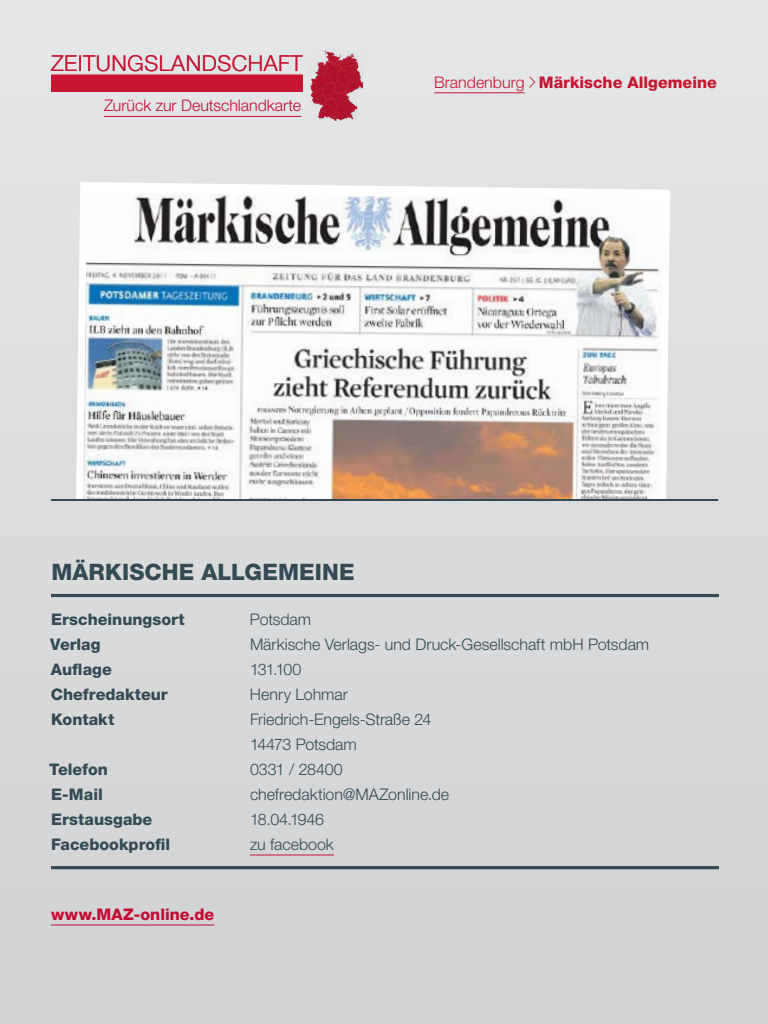
<style>
.page{position:relative;width:768px;height:1024px;background:#fff}
.page>*{position:absolute;margin:0;border:0;box-sizing:border-box;transform-origin:0 0}
.dreh_Drehbuch_Kicker{font:800 22.7px "Helvetica Neue LT Std";letter-spacing:.005em;color:#344a54}
.dreh_Kopf-Kapitel{font:300 22px "Helvetica Neue LT Std";letter-spacing:.025em;color:#c61631}
.Alle_Daten{font:300 16px/25px "Helvetica Neue LT Std";letter-spacing:-.005em;color:#344a54}
.Alle_Daten-2{font:800 16px "Helvetica Neue LT Std";color:#344a54}
.t1{font:800 16px "Helvetica Neue LT Std";color:#c61631}
.t2{font:300 16px "Helvetica Neue LT Std";color:#c50a33}
.Zeitungs-Link{font:800 16px "Helvetica Neue LT Std";color:#c50a33}
.s1{font-weight:300}
</style>
<div class="page">
<div style="left:0;top:0;width:768px;height:1024px;background:linear-gradient(to right,#d9dadc,#d9dbdd)"></div>
<div style="left:51px;top:75px;width:252px;height:17px;background:#c61631"></div>
<hr style="left:434px;top:92px;width:91px;height:1px;background:#c61631">
<svg style="left:528px;top:75px;width:8px;height:14px"></svg>
<hr style="left:104px;top:116px;width:197px;height:1px;background:#c50a33">
<img style="left:310px;top:50px;width:53px;height:71px">
<svg style="left:76px;top:182px;width:594px;height:317px"></svg>
<img style="left:83px;top:192px;width:580px;height:307px">
<hr style="left:51px;top:924px;width:163px;height:2px;background:#c50a33">
<hr style="left:51px;top:594px;width:668px;height:3px;background:#344a54">
<hr style="left:51px;top:866px;width:668px;height:3px;background:#344a54">
<hr style="left:250px;top:854px;width:84px;height:2px;background:#c61631">
<hr style="left:51px;top:499px;width:667px;height:2px;background:#344a54">
<p class="dreh_Kopf-Kapitel" style="left:51px;top:49px;width:253px">ZEITUNGSLANDSCHAFT</p>
<p class="t2" style="left:104px;top:96px;width:199px">Zurück zur Deutschlandkarte</p>
<p class="t1" style="left:434px;top:73px;width:284px"><span class="s1">Brandenburg</span> Märkische Allgemeine</p>
<p class="dreh_Drehbuch_Kicker" style="left:51px;top:559px;width:305px">MÄRKISCHE ALLGEMEINE</p>
<p class="Alle_Daten-2" style="left:51px;top:610px;width:135px">Erscheinungsort</p>
<p class="Alle_Daten" style="left:250px;top:606px;width:63px">Potsdam</p>
<p class="Alle_Daten-2" style="left:50px;top:635px;width:52px">Verlag</p>
<p class="Alle_Daten" style="left:250px;top:631px;width:401px">Märkische Verlags- und Druck-Gesellschaft mbH Potsdam</p>
<p class="Alle_Daten-2" style="left:51px;top:660px;width:62px">Auflage</p>
<p class="Alle_Daten" style="left:250px;top:656px;width:53px">131.100</p>
<p class="Alle_Daten-2" style="left:51px;top:685px;width:118px">Chefredakteur</p>
<p class="Alle_Daten" style="left:250px;top:681px;width:99px">Henry Lohmar</p>
<p class="Alle_Daten-2" style="left:51px;top:710px;width:65px">Kontakt</p>
<p class="Alle_Daten" style="left:250px;top:706px;width:183px">Friedrich-Engels-Straße 24<br>14473 Potsdam</p>
<p class="Alle_Daten-2" style="left:49px;top:760px;width:60px">Telefon</p>
<p class="Alle_Daten" style="left:250px;top:756px;width:94px">0331 / 28400</p>
<p class="Alle_Daten-2" style="left:51px;top:785px;width:53px">E-Mail</p>
<p class="Alle_Daten" style="left:250px;top:781px;width:201px">chefredaktion@MAZonline.de</p>
<p class="Alle_Daten-2" style="left:51px;top:810px;width:103px">Erstausgabe</p>
<p class="Alle_Daten" style="left:250px;top:806px;width:76px">18.04.1946</p>
<p class="Alle_Daten-2" style="left:51px;top:835px;width:121px">Facebookprofil</p>
<p class="Alle_Daten" style="left:250px;top:831px;width:85px">zu facebook</p>
<p class="Zeitungs-Link" style="left:51px;top:905px;width:165px">www.MAZ-online.de</p>
</div>
